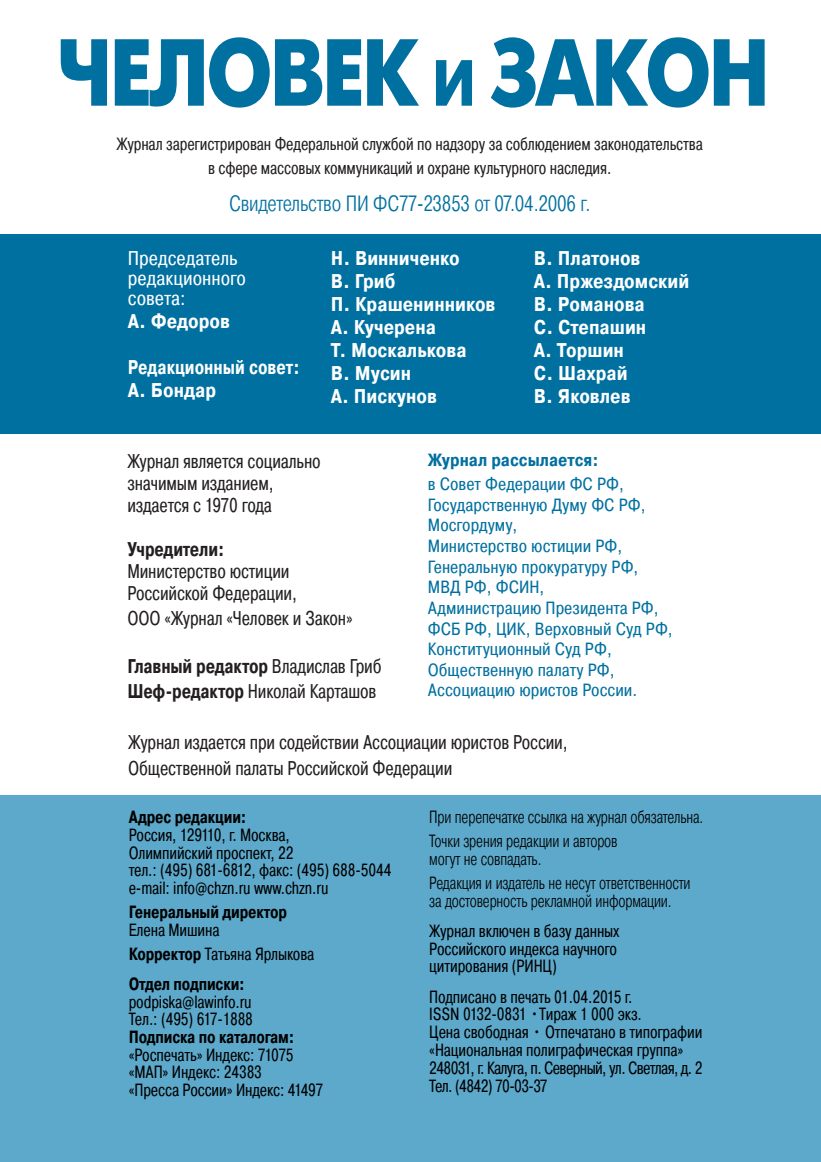
<style>
.page{position:relative;width:821px;height:1162px;background:#fff}
.page>*{position:absolute;margin:0;border:0;box-sizing:border-box;transform-origin:0 0}
.t1{font:700 94.85px "Futuris C";letter-spacing:-.03em;color:#0070a0;scale:.85 1}
.t2{font:300 22.05px "Pragmatica Cond";letter-spacing:-.01em;color:#0070a0;scale:.95 1}
.t3{font:19.95px/22.1px "Pragmatica Cond";letter-spacing:-.01em;color:#231f20;scale:.9 1}
.t4{font:700 19.95px/22.9px "Pragmatica Cond";color:#fff}
.t5{font:19.95px/19.9px "Pragmatica Cond";color:#fff}
.t6{font:700 19.95px/22.9px "Pragmatica Cond";color:#fff;scale:.9 1}
.t7{font:700 19.95px "Pragmatica Cond";letter-spacing:-.01em;color:#231f20;scale:.9 1}
.t8{font:17.68px/17.7px "Pragmatica Cond";letter-spacing:-.01em;color:#000;scale:.9 1}
.t9{font:17.68px/20.7px "Pragmatica Cond";color:#0070a0}
.t10{font:300 17.68px/24px "Pragmatica Cond";letter-spacing:-.01em;color:#000;scale:.88 1}
.t11{font:17.68px/24.3px "Pragmatica Cond";letter-spacing:-.01em;color:#231f20;text-align:center;scale:.9 1}
.t12{font:700 17.68px "Pragmatica Cond";letter-spacing:-.01em;color:#000;scale:.9 1}
.t13{font:700 17.68px "Pragmatica Cond";color:#0070a0}
.s1{font-size:65.1px}
.s2{font-weight:700}
</style>
<div class="page">
<div style="left:0;top:234px;width:820px;height:200px;background:#0070a0"></div>
<div style="left:0;top:795px;width:820px;height:366px;background:#5da9cb"></div>
<h1 class="t1" style="left:57px;top:35px;width:839px">ЧЕЛОВЕК <span class="s1">И</span> ЗАКОН</h1>
<p class="t11" style="left:116px;top:133px;width:652px">Журнал зарегистрирован Федеральной службой по надзору за соблюдением законодательства в сфере массовых коммуникаций и охране культурного наследия.</p>
<p class="t2" style="left:229px;top:195px;width:381px">Свидетельство ПИ ФС77-23853 от 07.04.2006 г.</p>
<p class="t5" style="left:128px;top:250px;width:120px">Председатель редакционного совета:</p>
<p class="t4" style="left:128px;top:311px;width:104px">А. Федоров</p>
<p class="t6" style="left:128px;top:357px;width:192px">Редакционный совет:<br>А. Бондар</p>
<p class="t4" style="left:331px;top:248px;width:166px">Н. Винниченко<br>В. Гриб<br>П. Крашенинников<br>А. Кучерена<br>Т. Москалькова<br>В. Мусин<br>А. Пискунов</p>
<p class="t4" style="left:533px;top:248px;width:157px">В. Платонов<br>А. Пржездомский<br>В. Романова<br>С. Степашин<br>А. Торшин<br>С. Шахрай<br>В. Яковлев</p>
<p class="t3" style="left:127px;top:451px;width:216px">Журнал является социально значимым изданием, издается с 1970 года</p>
<p class="t7" style="left:127px;top:542px;width:109px">Учредители:</p>
<p class="t3" style="left:127px;top:562px;width:190px">Министерство юстиции<br>Российской Федерации,</p>
<p class="t3" style="left:127px;top:608px;width:252px">ООО «Журнал «Человек и Закон»</p>
<p class="t3" style="left:127px;top:656px;width:284px;line-height:24.3px"><span class="s2">Главный редактор</span> Владислав Гриб<br><span class="s2">Шеф-редактор</span> Николай Карташов</p>
<p class="t13" style="left:427px;top:454px;width:172px">Журнал рассылается:</p>
<p class="t9" style="left:427px;top:475px;width:246px">в Совет Федерации ФС РФ,<br>Государственную Думу ФС РФ,<br>Мосгордуму,<br>Министерство юстиции РФ,<br>Генеральную прокуратуру РФ,<br>МВД РФ, ФСИН,<br>Администрацию Президента РФ,<br>ФСБ РФ, ЦИК, Верховный Суд РФ,<br>Конституционный Суд РФ,<br>Общественную палату РФ,<br>Ассоциацию юристов России.</p>
<p class="t3" style="left:128px;top:730px;width:489px;line-height:26.4px">Журнал издается при содействии Ассоциации юристов России,<br>Общественной палаты Российской Федерации</p>
<p class="t12" style="left:129px;top:810px;width:132px">Адрес редакции:</p>
<p class="t8" style="left:129px;top:827px;width:293px">Россия, 129110, г. Москва,<br>Олимпийский проспект, 22<br>тел.: (495) 681-6812, факс: (495) 688-5044 e-mail: info@chzn.ru www.chzn.ru</p>
<p class="t12" style="left:129px;top:905px;width:177px">Генеральный директор</p>
<p class="t8" style="left:129px;top:919px;width:208px;line-height:24px">Елена Мишина<br><span class="s2">Корректор</span> Татьяна Ярлыкова</p>
<p class="t12" style="left:129px;top:977px;width:130px">Отдел подписки:</p>
<p class="t8" style="left:129px;top:993px;width:140px">podpiska@lawinfo.ru<br>Тел.: (495) 617-1888</p>
<p class="t12" style="left:129px;top:1030px;width:185px">Подписка по каталогам:</p>
<p class="t8" style="left:129px;top:1046px;width:217px">«Роспечать» Индекс: 71075 «МАП» Индекс: 24383<br>«Пресса России» Индекс: 41497</p>
<p class="t10" style="left:429px;top:806px;width:313px">При перепечатке ссылка на журнал обязательна.<br>Точки зрения редакции и авторов</p>
<p class="t10" style="left:429px;top:848px;width:298px">могут не совпадать.<br>Редакция и издатель не несут ответственности</p>
<p class="t10" style="left:429px;top:890px;width:277px">за достоверность рекламной информации.</p>
<p class="t8" style="left:429px;top:923px;width:213px">Журнал включен в базу данных<br>Российского индекса научного цитирования (РИНЦ)</p>
<p class="t8" style="left:429px;top:988px;width:305px">Подписано в печать 01.04.2015 г.<br>ISSN 0132-0831 •Тираж 1 000 экз.<br>Цена свободная • Отпечатано в типографии «Национальная полиграфическая группа» 248031, г. Калуга, п. Северный, ул. Светлая, д. 2<br>Тел. (4842) 70-03-37</p>
</div>
